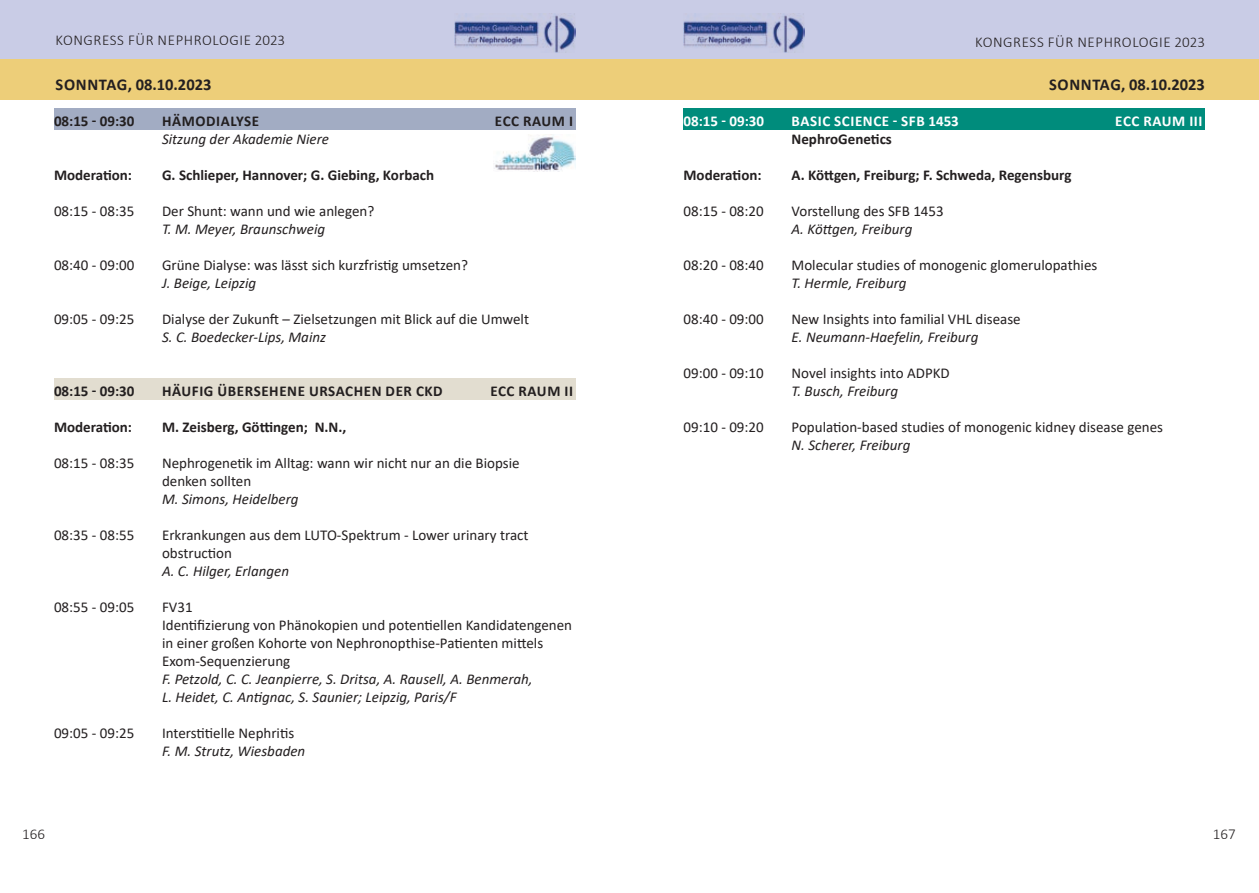
<style>
.page{position:relative;width:1259px;height:893px;background:#fff}
.page>*{position:absolute;margin:0;border:0;box-sizing:border-box;transform-origin:0 0}
.t1{font:700 16.5px "Calibri";color:#231f20}
.t2{font:15px/18px "Calibri";color:#231f20}
.t3{font:italic 15px/18px "Calibri";color:#231f20}
.t4{font:700 15px "Calibri";color:#231f20}
.t5{font:300 15px "Calibri";letter-spacing:.04em;color:#231f20}
.t6{font:700 15px "Calibri";letter-spacing:.04em;color:#231f20}
.t7{font:700 15px "Calibri";letter-spacing:.04em;color:#fff}
</style>
<div class="page">
<div style="left:0;top:0;width:629px;height:59px;background:#c9cce6"></div>
<div style="left:629px;top:0;width:630px;height:59px;background:#c9cce6"></div>
<img style="left:454px;top:14px;width:121px;height:39px">
<img style="left:683px;top:14px;width:121px;height:39px">
<div style="left:0;top:59px;width:629px;height:40px;background:#edce79"></div>
<div style="left:629px;top:59px;width:630px;height:40px;background:#edce79"></div>
<div style="left:54px;top:379px;width:521px;height:21px;background:#e2ddd0"></div>
<div style="left:54px;top:108px;width:521px;height:21px;background:#a2acc3"></div>
<img style="left:494px;top:134px;width:81px;height:38px">
<div style="left:683px;top:109px;width:522px;height:21px;background:#008c7c"></div>
<p class="t5" style="left:56px;top:31px;width:231px">KONGRESS FÜR NEPHROLOGIE 2023</p>
<p class="t5" style="left:975px;top:33px;width:231px">KONGRESS FÜR NEPHROLOGIE 2023</p>
<p class="t1" style="left:56px;top:73px;width:157px">SONNTAG, 08.10.2023</p>
<p class="t1" style="left:1049px;top:73px;width:157px">SONNTAG, 08.10.2023</p>
<p class="t4" style="left:54px;top:110px;width:82px">08:15 - 09:30</p>
<p class="t6" style="left:162px;top:110px;width:99px">HÄMODIALYSE</p>
<p class="t3" style="left:162px;top:129px;width:169px">Sitzung der Akademie Niere</p>
<p class="t4" style="left:54px;top:164px;width:80px">Moderation:</p>
<p class="t4" style="left:162px;top:164px;width:274px">G. Schlieper, Hannover; G. Giebing, Korbach</p>
<p class="t2" style="left:54px;top:202px;width:82px">08:15 - 08:35</p>
<p class="t2" style="left:162px;top:202px;width:214px">Der Shunt: wann und wie anlegen?</p>
<p class="t3" style="left:162px;top:219px;width:165px">T. M. Meyer, Braunschweig</p>
<p class="t2" style="left:54px;top:256px;width:82px">08:40 - 09:00</p>
<p class="t2" style="left:162px;top:256px;width:307px">Grüne Dialyse: was lässt sich kurzfristig umsetzen?</p>
<p class="t3" style="left:162px;top:273px;width:96px">J. Beige, Leipzig</p>
<p class="t2" style="left:54px;top:310px;width:82px">09:05 - 09:25</p>
<p class="t2" style="left:162px;top:310px;width:368px">Dialyse der Zukunft – Zielsetzungen mit Blick auf die Umwelt</p>
<p class="t3" style="left:162px;top:327px;width:165px">S. C. Boedecker-Lips, Mainz</p>
<p class="t4" style="left:495px;top:110px;width:80px">ECC RAUM I</p>
<p class="t7" style="left:683px;top:110px;width:82px">08:15 - 09:30</p>
<p class="t7" style="left:791px;top:110px;width:169px">BASIC SCIENCE - SFB 1453</p>
<p class="t4" style="left:791px;top:128px;width:102px">NephroGenetics</p>
<p class="t4" style="left:683px;top:164px;width:80px">Moderation:</p>
<p class="t4" style="left:791px;top:164px;width:281px">A. Köttgen, Freiburg; F. Schweda, Regensburg</p>
<p class="t2" style="left:683px;top:202px;width:82px">08:15 - 08:20</p>
<p class="t2" style="left:791px;top:202px;width:154px">Vorstellung des SFB 1453</p>
<p class="t3" style="left:791px;top:219px;width:122px">A. Köttgen, Freiburg</p>
<p class="t2" style="left:683px;top:256px;width:82px">08:20 - 08:40</p>
<p class="t2" style="left:791px;top:256px;width:307px">Molecular studies of monogenic glomerulopathies</p>
<p class="t3" style="left:791px;top:273px;width:116px">T. Hermle, Freiburg</p>
<p class="t2" style="left:683px;top:310px;width:82px">08:40 - 09:00</p>
<p class="t2" style="left:791px;top:310px;width:231px">New Insights into familial VHL disease</p>
<p class="t3" style="left:791px;top:327px;width:188px">E. Neumann-Haefelin, Freiburg</p>
<p class="t2" style="left:683px;top:364px;width:82px">09:00 - 09:10</p>
<p class="t2" style="left:791px;top:364px;width:160px">Novel insights into ADPKD</p>
<p class="t3" style="left:791px;top:381px;width:108px">T. Busch, Freiburg</p>
<p class="t2" style="left:683px;top:418px;width:82px">09:10 - 09:20</p>
<p class="t2" style="left:791px;top:418px;width:373px">Population-based studies of monogenic kidney disease genes</p>
<p class="t3" style="left:791px;top:435px;width:120px">N. Scherer, Freiburg</p>
<p class="t7" style="left:1115px;top:111px;width:89px">ECC RAUM III</p>
<p class="t4" style="left:54px;top:380px;width:82px">08:15 - 09:30</p>
<p class="t6" style="left:162px;top:380px;width:282px">HÄUFIG ÜBERSEHENE URSACHEN DER CKD</p>
<p class="t4" style="left:54px;top:416px;width:80px">Moderation:</p>
<p class="t4" style="left:162px;top:416px;width:186px">M. Zeisberg, Göttingen; N.N.,</p>
<p class="t2" style="left:54px;top:454px;width:82px">08:15 - 08:35</p>
<p class="t2" style="left:162px;top:454px;width:359px">Nephrogenetik im Alltag: wann wir nicht nur an die Biopsie denken sollten</p>
<p class="t3" style="left:162px;top:489px;width:138px">M. Simons, Heidelberg</p>
<p class="t2" style="left:54px;top:526px;width:82px">08:35 - 08:55</p>
<p class="t2" style="left:162px;top:526px;width:368px">Erkrankungen aus dem LUTO-Spektrum - Lower urinary tract obstruction</p>
<p class="t3" style="left:162px;top:561px;width:129px">A. C. Hilger, Erlangen</p>
<p class="t2" style="left:54px;top:598px;width:82px">08:55 - 09:05</p>
<p class="t2" style="left:162px;top:598px;width:411px">FV31<br>Identifizierung von Phänokopien und potentiellen Kandidatengenen in einer großen Kohorte von Nephronopthise-Patienten mittels Exom-Sequenzierung</p>
<p class="t3" style="left:162px;top:669px;width:372px">F. Petzold, C. C. Jeanpierre, S. Dritsa, A. Rausell, A. Benmerah,<br>L. Heidet, C. Antignac, S. Saunier; Leipzig, Paris/F</p>
<p class="t2" style="left:54px;top:724px;width:82px">09:05 - 09:25</p>
<p class="t2" style="left:162px;top:724px;width:134px">Interstitielle Nephritis</p>
<p class="t3" style="left:162px;top:741px;width:145px">F. M. Strutz, Wiesbaden</p>
<p class="t6" style="left:490px;top:381px;width:84px">ECC RAUM II</p>
<p class="t5" style="left:22px;top:825px;width:24px">166</p>
<p class="t5" style="left:1213px;top:825px;width:24px">167</p>
</div>
